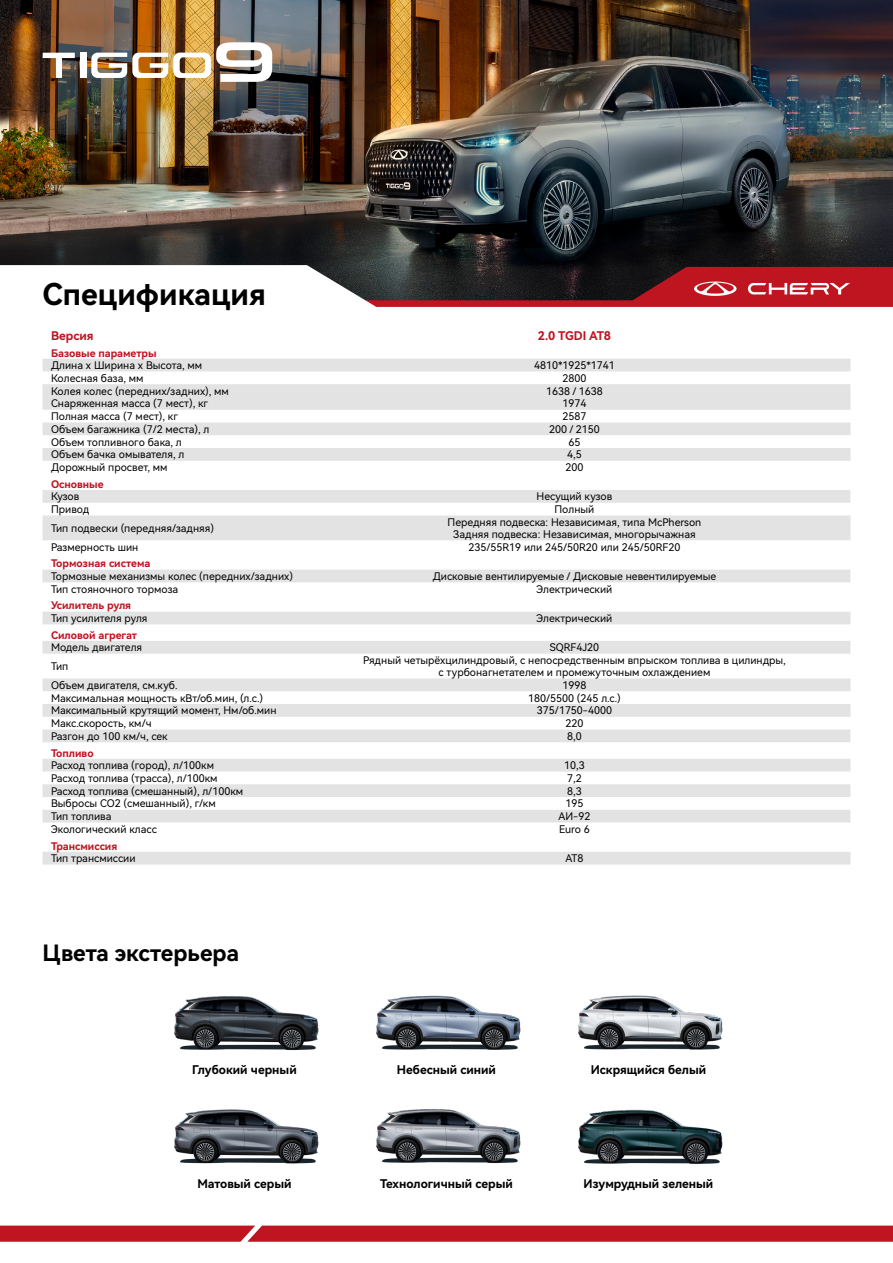
<style>
.page{position:relative;width:893px;height:1263px;background:#fff}
.page>*{position:absolute;margin:0;border:0;box-sizing:border-box;transform-origin:0 0}
.t1{font:30px "Harmony OS Sans SC Bold";color:#000}
.t2{font:22.5px "Harmony OS Sans SC Bold";color:#000}
.t3{font:12px "Harmony OS Sans SC Bold";color:#000}
.t4{font:12px "Harmony OS Sans SC Bold";color:#be1521}
.t5{font:10.5px/12.6px "Harmony OS Sans SC";color:#000;text-align:center}
.t6{font:10.5px "Harmony OS Sans SC Bold";color:#be1521}
</style>
<div class="page">
<img style="left:0;top:0;width:893px;height:265px">
<svg style="left:0;top:265px;width:893px;height:106px"></svg>
<svg style="left:0;top:267px;width:893px;height:47px"></svg>
<svg style="left:43px;top:359px;width:807px;height:505px"></svg>
<img style="left:174px;top:996px;width:145px;height:55px">
<img style="left:376px;top:1109px;width:145px;height:55px">
<img style="left:174px;top:1109px;width:145px;height:55px">
<img style="left:578px;top:995px;width:145px;height:55px">
<img style="left:376px;top:995px;width:145px;height:55px">
<img style="left:578px;top:1109px;width:145px;height:55px">
<svg style="left:0;top:1225px;width:893px;height:17px;background:#c1222d"></svg>
<svg style="left:43px;top:53px;width:32px;height:25px"></svg>
<div style="left:80px;top:53px;width:6px;height:25px;background:#fff"></div>
<img style="left:91px;top:42px;width:181px;height:40px">
<h1 class="t1" style="left:43px;top:274px;width:225px">Спецификация</h1>
<p class="t4" style="left:51px;top:327px;width:44px">Версия</p>
<p class="t4" style="left:538px;top:327px;width:75px">2.0 TGDI AT8</p>
<p class="t6" style="left:51px;top:345px;width:107px">Базовые параметры</p>
<p class="t5" style="left:51px;top:359px;width:153px">Длина х Ширина x Высота, мм</p>
<p class="t5" style="left:534px;top:359px;width:82px">4810*1925*1741</p>
<p class="t5" style="left:51px;top:371px;width:94px">Колесная база, мм</p>
<p class="t5" style="left:562px;top:371px;width:25px">2800</p>
<p class="t5" style="left:51px;top:384px;width:179px">Колея колес (передних/задних), мм</p>
<p class="t5" style="left:546px;top:384px;width:58px">1638 / 1638</p>
<p class="t5" style="left:51px;top:397px;width:159px">Снаряженная масса (7 мест), кг</p>
<p class="t5" style="left:562px;top:397px;width:25px">1974</p>
<p class="t5" style="left:51px;top:410px;width:128px">Полная масса (7 мест), кг</p>
<p class="t5" style="left:562px;top:410px;width:25px">2587</p>
<p class="t5" style="left:51px;top:422px;width:160px">Объем багажника (7/2 места), л</p>
<p class="t5" style="left:549px;top:422px;width:52px">200 / 2150</p>
<p class="t5" style="left:51px;top:435px;width:132px">Объем топливного бака, л</p>
<p class="t5" style="left:568px;top:435px;width:13px">65</p>
<p class="t5" style="left:51px;top:448px;width:135px">Объем бачка омывателя, л</p>
<p class="t5" style="left:567px;top:448px;width:16px">4,5</p>
<p class="t5" style="left:51px;top:461px;width:118px">Дорожный просвет, мм</p>
<p class="t5" style="left:565px;top:461px;width:19px">200</p>
<p class="t6" style="left:51px;top:477px;width:54px">Основные</p>
<p class="t5" style="left:51px;top:490px;width:30px">Кузов</p>
<p class="t5" style="left:537px;top:490px;width:77px">Несущий кузов</p>
<p class="t5" style="left:51px;top:503px;width:40px">Привод</p>
<p class="t5" style="left:554px;top:503px;width:41px">Полный</p>
<p class="t5" style="left:51px;top:521px;width:165px">Тип подвески (передняя/задняя)</p>
<p class="t5" style="left:448px;top:515px;width:255px">Передняя подвеска: Независимая, типа McPherson<br>Задняя подвеска: Независимая, многорычажная</p>
<p class="t5" style="left:51px;top:540px;width:89px">Размерность шин</p>
<p class="t5" style="left:468px;top:540px;width:213px">235/55R19 или 245/50R20 или 245/50RF20</p>
<p class="t6" style="left:51px;top:556px;width:101px">Тормозная система</p>
<p class="t5" style="left:51px;top:569px;width:244px">Тормозные механизмы колес (передних/задних)</p>
<p class="t5" style="left:433px;top:569px;width:285px">Дисковые вентилируемые / Дисковые невентилируемые</p>
<p class="t5" style="left:51px;top:582px;width:129px">Тип стояночного тормоза</p>
<p class="t5" style="left:537px;top:582px;width:77px">Электрический</p>
<p class="t6" style="left:51px;top:598px;width:82px">Усилитель руля</p>
<p class="t5" style="left:51px;top:611px;width:98px">Тип усилителя руля</p>
<p class="t5" style="left:537px;top:611px;width:77px">Электрический</p>
<p class="t6" style="left:51px;top:628px;width:87px">Силовой агрегат</p>
<p class="t5" style="left:51px;top:641px;width:93px">Модель двигателя</p>
<p class="t5" style="left:550px;top:641px;width:51px">SQRF4J20</p>
<p class="t5" style="left:51px;top:660px;width:19px">Тип</p>
<p class="t5" style="left:363px;top:653px;width:424px">Рядный четырёхцилиндровый, с непосредственным впрыском топлива в цилиндры, с турбонагнетателем и промежуточным охлаждением</p>
<p class="t5" style="left:51px;top:678px;width:128px">Объем двигателя, см.куб.</p>
<p class="t5" style="left:562px;top:678px;width:25px">1998</p>
<p class="t5" style="left:51px;top:691px;width:214px">Максимальная мощность кВт/об.мин, (л.с.)</p>
<p class="t5" style="left:528px;top:691px;width:94px">180/5500 (245 л.с.)</p>
<p class="t5" style="left:51px;top:704px;width:227px">Максимальный крутящий момент, Нм/об.мин</p>
<p class="t5" style="left:537px;top:704px;width:77px">375/1750-4000</p>
<p class="t5" style="left:51px;top:717px;width:102px">Макс.скорость, км/ч</p>
<p class="t5" style="left:565px;top:717px;width:19px">220</p>
<p class="t5" style="left:51px;top:729px;width:118px">Разгон до 100 км/ч, сек</p>
<p class="t5" style="left:567px;top:729px;width:16px">8,0</p>
<p class="t6" style="left:51px;top:745px;width:44px">Топливо</p>
<p class="t5" style="left:51px;top:759px;width:165px">Расход топлива (город), л/100км</p>
<p class="t5" style="left:564px;top:759px;width:22px">10,3</p>
<p class="t5" style="left:51px;top:771px;width:168px">Расход топлива (трасса), л/100км</p>
<p class="t5" style="left:567px;top:771px;width:16px">7,2</p>
<p class="t5" style="left:51px;top:784px;width:194px">Расход топлива (смешанный), л/100км</p>
<p class="t5" style="left:567px;top:784px;width:16px">8,3</p>
<p class="t5" style="left:51px;top:797px;width:166px">Выбросы CO2 (смешанный), г/км</p>
<p class="t5" style="left:565px;top:797px;width:19px">195</p>
<p class="t5" style="left:51px;top:810px;width:62px">Тип топлива</p>
<p class="t5" style="left:559px;top:810px;width:33px">АИ-92</p>
<p class="t5" style="left:51px;top:822px;width:107px">Экологический класс</p>
<p class="t5" style="left:559px;top:822px;width:32px">Euro 6</p>
<p class="t6" style="left:51px;top:838px;width:68px">Трансмиссия</p>
<p class="t5" style="left:51px;top:852px;width:86px">Тип трансмиссии</p>
<p class="t5" style="left:565px;top:852px;width:20px">AT8</p>
<h2 class="t2" style="left:43px;top:937px;width:198px">Цвета экстерьера</h2>
<p class="t3" style="left:192px;top:1061px;width:106px">Глубокий черный</p>
<p class="t3" style="left:397px;top:1061px;width:101px">Небесный синий</p>
<p class="t3" style="left:591px;top:1061px;width:117px">Искрящийся белый</p>
<p class="t3" style="left:197px;top:1175px;width:96px">Матовый серый</p>
<p class="t3" style="left:380px;top:1175px;width:134px">Технологичный серый</p>
<p class="t3" style="left:584px;top:1175px;width:131px">Изумрудный зеленый</p>
</div>
